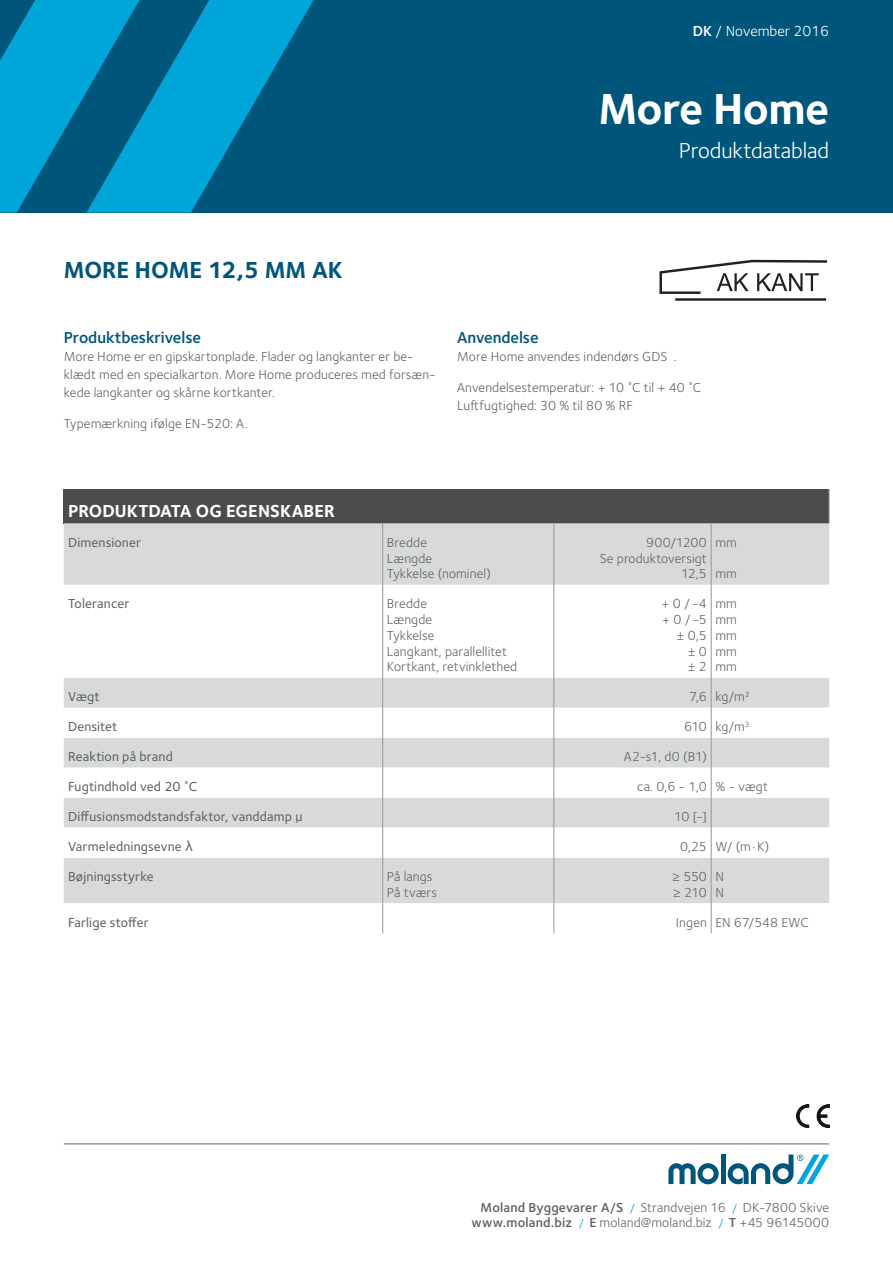
<style>
.page{position:relative;width:893px;height:1263px;background:#fff}
.page>*{position:absolute;margin:0;border:0;box-sizing:border-box;transform-origin:0 0}
.t1{font:700 45px "Foundry Sterling";letter-spacing:-.01em;color:#fff}
.t2{font:700 24px "Foundry Sterling";color:#00567a}
.t3{font:22.5px "Foundry Sterling";letter-spacing:-.005em;color:#fff}
.t4{font:700 18px "Foundry Sterling";color:#fff}
.t5{font:600 16.5px "Foundry Sterling";letter-spacing:-.005em;color:#00567a}
.t6{font:15px "Foundry Sterling";color:#fff}
.t7{font:13.5px/15.8px "Foundry Sterling";letter-spacing:.01em;color:#5f6369}
.t8{font:500 13.5px "Foundry Sterling";letter-spacing:.01em;color:#5f6369}
.s1{font-weight:600}
.s2{font-family:"Verdana";font-weight:400}
.s3{font-size:12px;color:#00a5da}
</style>
<div class="page">
<div style="left:0;top:0;width:893px;height:213px;background:#00567a"></div>
<svg style="left:139px;top:0;width:174px;height:213px;fill:#00a5da"></svg>
<svg style="left:0;top:0;width:139px;height:213px"></svg>
<hr style="left:675px;top:298px;width:151px;height:3px;background:#231f20">
<svg style="left:659px;top:259px;width:169px;height:35px"></svg>
<div style="left:64px;top:489px;width:765px;height:34px;background:#4b4c4d"></div>
<div style="left:64px;top:523px;width:765px;height:62px;background:#d8d9d9"></div>
<svg style="left:64px;top:585px;width:647px;height:348px"></svg>
<svg style="left:712px;top:678px;width:117px;height:225px"></svg>
<hr style="left:829px;top:489px;width:1px;height:34px;background:#a8abac">
<hr style="left:382px;top:523px;width:1px;height:62px;background:#989ba3">
<hr style="left:553px;top:523px;width:1px;height:62px;background:#989ba3">
<hr style="left:711px;top:523px;width:1px;height:62px;background:#989ba3">
<hr style="left:382px;top:585px;width:1px;height:93px;background:#989ba3">
<hr style="left:553px;top:585px;width:1px;height:93px;background:#989ba3">
<hr style="left:711px;top:585px;width:1px;height:93px;background:#989ba3">
<hr style="left:382px;top:678px;width:1px;height:30px;background:#989ba3">
<hr style="left:553px;top:678px;width:1px;height:30px;background:#989ba3">
<hr style="left:711px;top:678px;width:1px;height:30px;background:#989ba3">
<hr style="left:382px;top:708px;width:1px;height:30px;background:#989ba3">
<hr style="left:553px;top:708px;width:1px;height:30px;background:#989ba3">
<hr style="left:711px;top:708px;width:1px;height:30px;background:#989ba3">
<hr style="left:382px;top:738px;width:1px;height:30px;background:#989ba3">
<hr style="left:553px;top:738px;width:1px;height:30px;background:#989ba3">
<hr style="left:711px;top:738px;width:1px;height:30px;background:#989ba3">
<hr style="left:382px;top:768px;width:1px;height:30px;background:#989ba3">
<hr style="left:553px;top:768px;width:1px;height:30px;background:#989ba3">
<hr style="left:711px;top:768px;width:1px;height:30px;background:#989ba3">
<hr style="left:382px;top:798px;width:1px;height:30px;background:#989ba3">
<hr style="left:553px;top:798px;width:1px;height:30px;background:#989ba3">
<hr style="left:711px;top:798px;width:1px;height:30px;background:#989ba3">
<hr style="left:382px;top:828px;width:1px;height:30px;background:#989ba3">
<hr style="left:553px;top:828px;width:1px;height:30px;background:#989ba3">
<hr style="left:711px;top:828px;width:1px;height:30px;background:#989ba3">
<hr style="left:382px;top:858px;width:1px;height:45px;background:#989ba3">
<hr style="left:553px;top:858px;width:1px;height:45px;background:#989ba3">
<hr style="left:711px;top:858px;width:1px;height:45px;background:#989ba3">
<hr style="left:382px;top:903px;width:1px;height:30px;background:#989ba3">
<hr style="left:553px;top:903px;width:1px;height:30px;background:#989ba3">
<hr style="left:711px;top:903px;width:1px;height:30px;background:#989ba3">
<img style="left:796px;top:1104px;width:33px;height:24px">
<hr style="left:64px;top:1144px;width:765px;height:1px;background:#5f6369">
<div style="left:720px;top:1154px;width:5px;height:30px;background:#00567a"></div>
<svg style="left:668px;top:1163px;width:51px;height:21px"></svg>
<svg style="left:728px;top:1154px;width:101px;height:30px"></svg>
<p class="t6" style="left:693px;top:22px;width:138px"><span class="s1">DK</span> / November 2016</p>
<h1 class="t1" style="left:598px;top:82px;width:232px">More Home</h1>
<h3 class="t3" style="left:679px;top:137px;width:152px">Produktdatablad</h3>
<h2 class="t2" style="left:64px;top:256px;width:280px">MORE HOME 12,5 MM AK</h2>
<p class="t5" style="left:64px;top:328px;width:139px">Produktbeskrivelse</p>
<p class="t7" style="left:64px;top:348px;width:374px;line-height:18px">More Home er en gipskartonplade. Flader og langkanter er be&shy;klædt med en specialkarton. More Home produceres med forsæn&shy;kede langkanter og skårne kortkanter.</p>
<p class="t7" style="left:64px;top:416px;width:185px">Typemærkning ifølge EN-520: A.</p>
<p class="t5" style="left:457px;top:328px;width:83px">Anvendelse</p>
<p class="t7" style="left:457px;top:349px;width:221px">More Home anvendes indendørs GDS .</p>
<p class="t7" style="left:457px;top:379px;width:245px;line-height:18px">Anvendelsestemperatur: + 10 ˚C til + 40 ˚C<br>Luftfugtighed: 30 % til 80 % RF</p>
<h3 class="t4" style="left:68px;top:500px;width:268px">PRODUKTDATA OG EGENSKABER</h3>
<p class="t8" style="left:68px;top:534px;width:75px">Dimensioner</p>
<p class="t7" style="left:387px;top:535px;width:106px">Bredde<br>Længde<br>Tykkelse (nominel)</p>
<p class="t7" style="left:600px;top:535px;width:109px;text-align:right">900/1200<br>Se produktoversigt<br>12,5</p>
<p class="t7" style="left:715px;top:535px;width:23px">mm</p>
<p class="t7" style="left:715px;top:566px;width:23px">mm</p>
<p class="t8" style="left:68px;top:596px;width:63px">Tolerancer</p>
<p class="t7" style="left:387px;top:596px;width:132px">Bredde<br>Længde<br>Tykkelse<br>Langkant, parallellitet<br>Kortkant, retvinklethed</p>
<p class="t7" style="left:662px;top:596px;width:47px;text-align:right">+ 0 /-4 + 0 /-5 ± 0,5<br>± 0<br>± 2</p>
<p class="t7" style="left:715px;top:596px;width:23px;text-align:justify">mm mm mm mm mm</p>
<p class="t8" style="left:68px;top:689px;width:33px">Vægt</p>
<p class="t7" style="left:689px;top:689px;width:62px">7,6 kg/m²</p>
<p class="t8" style="left:68px;top:719px;width:51px">Densitet</p>
<p class="t7" style="left:684px;top:719px;width:67px">610 kg/m<sup>3</sup></p>
<p class="t8" style="left:68px;top:749px;width:106px">Reaktion på brand</p>
<p class="t7" style="left:624px;top:749px;width:85px">A2-s1, d0 (B1)</p>
<p class="t8" style="left:68px;top:779px;width:131px">Fugtindhold ved 20 ˚C</p>
<p class="t7" style="left:637px;top:779px;width:132px">ca. 0,6 - 1,0 % - vægt</p>
<p class="t8" style="left:68px;top:809px;width:236px">Diffusionsmodstandsfaktor, vanddamp µ</p>
<p class="t7" style="left:674px;top:809px;width:34px">10 [-]</p>
<p class="t8" style="left:68px;top:839px;width:126px">Varmeledningsevne <span class="s2">λ</span></p>
<p class="t7" style="left:680px;top:839px;width:91px">0,25 W/ (m·K)</p>
<p class="t8" style="left:68px;top:869px;width:87px">Bøjningsstyrke</p>
<p class="t7" style="left:387px;top:869px;width:52px">På langs<br>På tværs</p>
<p class="t7" style="left:672px;top:869px;width:36px">≥ 550 ≥ 210</p>
<p class="t7" style="left:715px;top:869px;width:10px">N<br>N</p>
<p class="t8" style="left:68px;top:914px;width:82px">Farlige stoffer</p>
<p class="t7" style="left:676px;top:915px;width:134px">Ingen EN 67/548 EWC</p>
<p class="t7" style="left:472px;top:1200px;width:359px;line-height:15px;text-align:right"><span class="s1">Moland Byggevarer A/S</span> <span class="s3">/</span> Strandvejen 16 <span class="s3">/</span> DK-7800 Skive <span class="s1">www.moland.biz</span> <span class="s3">/</span> <span class="s1">E</span> moland@moland.biz <span class="s3">/</span> <span class="s1">T</span> +45 96145000</p>
</div>
